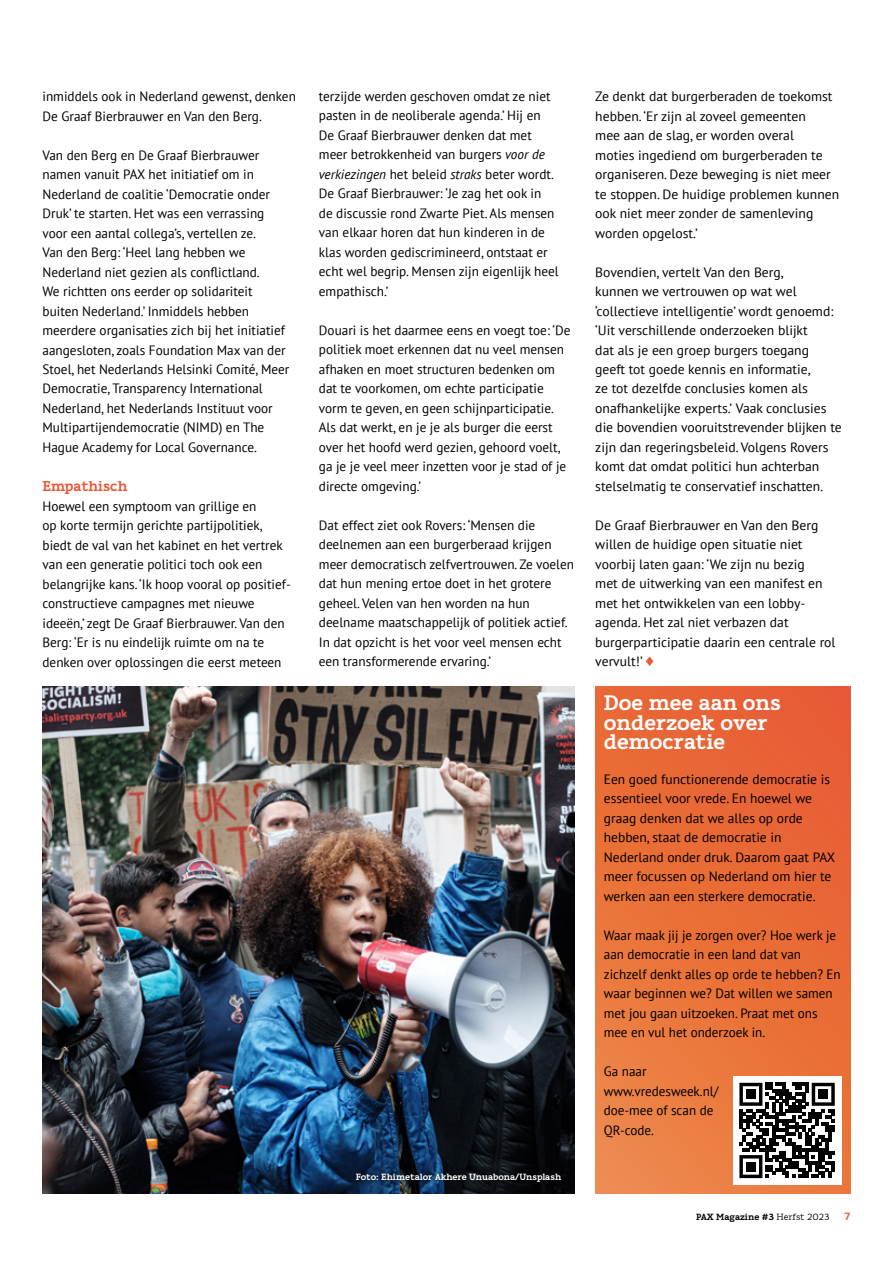
<style>
.page{position:relative;width:893px;height:1263px;background:#fff}
.page>*{position:absolute;margin:0;border:0;box-sizing:border-box;transform-origin:0 0}
.t1{font:700 21px/19.5px "Karlo Serif";color:#fff}
.t2{font:700 14.25px "Karlo Serif";color:#e75838}
.t3{font:13.5px/19.5px "PT Sans";color:#000}
.t4{font:700 10.5px "Karlo Serif";color:#e75838}
.t5{font:700 9px "Karlo Serif";color:#fff}
.t6{font:700 9px "Karlo Serif";color:#000}
.s1{font-style:italic}
.s2{font-weight:400}
</style>
<div class="page">
<div style="left:595px;top:686px;width:255px;height:507px;background:linear-gradient(to bottom,#e75e30,#ed8547)"></div>
<div style="left:733px;top:1076px;width:108px;height:109px;background:#fff"></div>
<svg style="left:739px;top:1083px;width:96px;height:95px"></svg>
<div style="left:746px;top:1089px;width:10px;height:10px;background:#000"></div>
<div style="left:818px;top:1089px;width:10px;height:10px;background:#000"></div>
<div style="left:746px;top:1162px;width:10px;height:9px;background:#000"></div>
<img style="left:43px;top:686px;width:531px;height:507px">
<svg style="left:349px;top:1165px;width:219px;height:25px;background:#0c1828"></svg>
<p class="t3" style="left:43px;top:86px;width:255px">inmiddels ook in Nederland gewenst, denken<br>De Graaf Bierbrauwer en Van den Berg.</p>
<p class="t3" style="left:43px;top:145px;width:248px">Van den Berg en De Graaf Bierbrauwer namen vanuit PAX het initiatief om in Nederland de coalitie ‘Democratie onder Druk’ te starten. Het was een verrassing voor een aantal collega’s, vertellen ze.<br>Van den Berg: ‘Heel lang hebben we Nederland niet gezien als conflictland.<br>We richtten ons eerder op solidariteit buiten Nederland.’ Inmiddels hebben meerdere organisaties zich bij het initiatief aangesloten, zoals Foundation Max van der Stoel, het Nederlands Helsinki Comité, Meer Democratie, Transparency International Nederland, het Nederlands Instituut voor Multipartijendemocratie (NIMD) en The Hague Academy for Local Governance.</p>
<p class="t2" style="left:43px;top:477px;width:87px">Empathisch</p>
<p class="t3" style="left:43px;top:496px;width:250px">Hoewel een symptoom van grillige en<br>op korte termijn gerichte partijpolitiek, biedt de val van het kabinet en het vertrek van een generatie politici toch ook een belangrijke kans. ‘Ik hoop vooral op positief&shy;constructieve campagnes met nieuwe ideeën,’ zegt De Graaf Bierbrauwer. Van den Berg: ‘Er is nu eindelijk ruimte om na te denken over oplossingen die eerst meteen</p>
<p class="t3" style="left:319px;top:86px;width:241px">terzijde werden geschoven omdat ze niet pasten in de neoliberale agenda.’ Hij en De Graaf Bierbrauwer denken dat met meer betrokkenheid van burgers <span class="s1">voor de verkiezingen</span> het beleid <span class="s1">straks</span> beter wordt.<br>De Graaf Bierbrauwer: ‘Je zag het ook in<br>de discussie rond Zwarte Piet. Als mensen van elkaar horen dat hun kinderen in de klas worden gediscrimineerd, ontstaat er echt wel begrip. Mensen zijn eigenlijk heel empathisch.’</p>
<p class="t3" style="left:319px;top:320px;width:253px">Douari is het daarmee eens en voegt toe: ‘De politiek moet erkennen dat nu veel mensen afhaken en moet structuren bedenken om dat te voorkomen, om echte participatie vorm te geven, en geen schijnparticipatie.<br>Als dat werkt, en je je als burger die eerst over het hoofd werd gezien, gehoord voelt, ga je je veel meer inzetten voor je stad of je directe omgeving.’</p>
<p class="t3" style="left:319px;top:515px;width:257px">Dat effect ziet ook Rovers: ‘Mensen die deelnemen aan een burgerberaad krijgen meer democratisch zelfvertrouwen. Ze voelen dat hun mening ertoe doet in het grotere geheel. Velen van hen worden na hun deelname maatschappelijk of politiek actief.<br>In dat opzicht is het voor veel mensen echt een transformerende ervaring.’</p>
<p class="t5" style="left:356px;top:1172px;width:207px">Foto: Ehimetalor Akhere Unuabona/Unsplash</p>
<p class="t3" style="left:595px;top:86px;width:245px">Ze denkt dat burgerberaden de toekomst hebben. ‘Er zijn al zoveel gemeenten<br>mee aan de slag, er worden overal<br>moties ingediend om burgerberaden te organiseren. Deze beweging is niet meer te stoppen. De huidige problemen kunnen ook niet meer zonder de samenleving worden opgelost.’</p>
<p class="t3" style="left:595px;top:262px;width:248px">Bovendien, vertelt Van den Berg,<br>kunnen we vertrouwen op wat wel ‘collectieve intelligentie’ wordt genoemd: ‘Uit verschillende onderzoeken blijkt<br>dat als je een groep burgers toegang geeft tot goede kennis en informatie,<br>ze tot dezelfde conclusies komen als onafhankelijke experts.’ Vaak conclusies die bovendien vooruitstrevender blijken te zijn dan regeringsbeleid. Volgens Rovers komt dat omdat politici hun achterban stelselmatig te conservatief inschatten.</p>
<p class="t3" style="left:595px;top:515px;width:242px">De Graaf Bierbrauwer en Van den Berg willen de huidige open situatie niet voorbij laten gaan: ‘We zijn nu bezig<br>met de uitwerking van een manifest en met het ontwikkelen van een lobby&shy;agenda. Het zal niet verbazen dat burgerparticipatie daarin een centrale rol vervult!’</p>
<h1 class="t1" style="left:604px;top:693px;width:179px">Doe mee aan ons onderzoek over democratie</h1>
<p class="t3" style="left:604px;top:769px;width:233px">Een goed functionerende democratie is essentieel voor vrede. En hoewel we graag denken dat we alles op orde hebben, staat de democratie in Nederland onder druk. Daarom gaat PAX meer focussen op Nederland om hier te werken aan een sterkere democratie.</p>
<p class="t3" style="left:604px;top:925px;width:238px">Waar maak jij je zorgen over? Hoe werk je aan democratie in een land dat van zichzelf denkt alles op orde te hebben? En waar beginnen we? Dat willen we samen met jou gaan uitzoeken. Praat met ons mee en vul het onderzoek in.</p>
<p class="t3" style="left:604px;top:1061px;width:116px">Ga naar www.vredesweek.nl/ doe-mee of scan de<br>QR-code.</p>
<p class="t6" style="left:696px;top:1212px;width:135px">PAX Magazine #3 <span class="s2">Herfst 2023</span></p>
<p class="t4" style="left:844px;top:1210px;width:7px">7</p>
</div>
